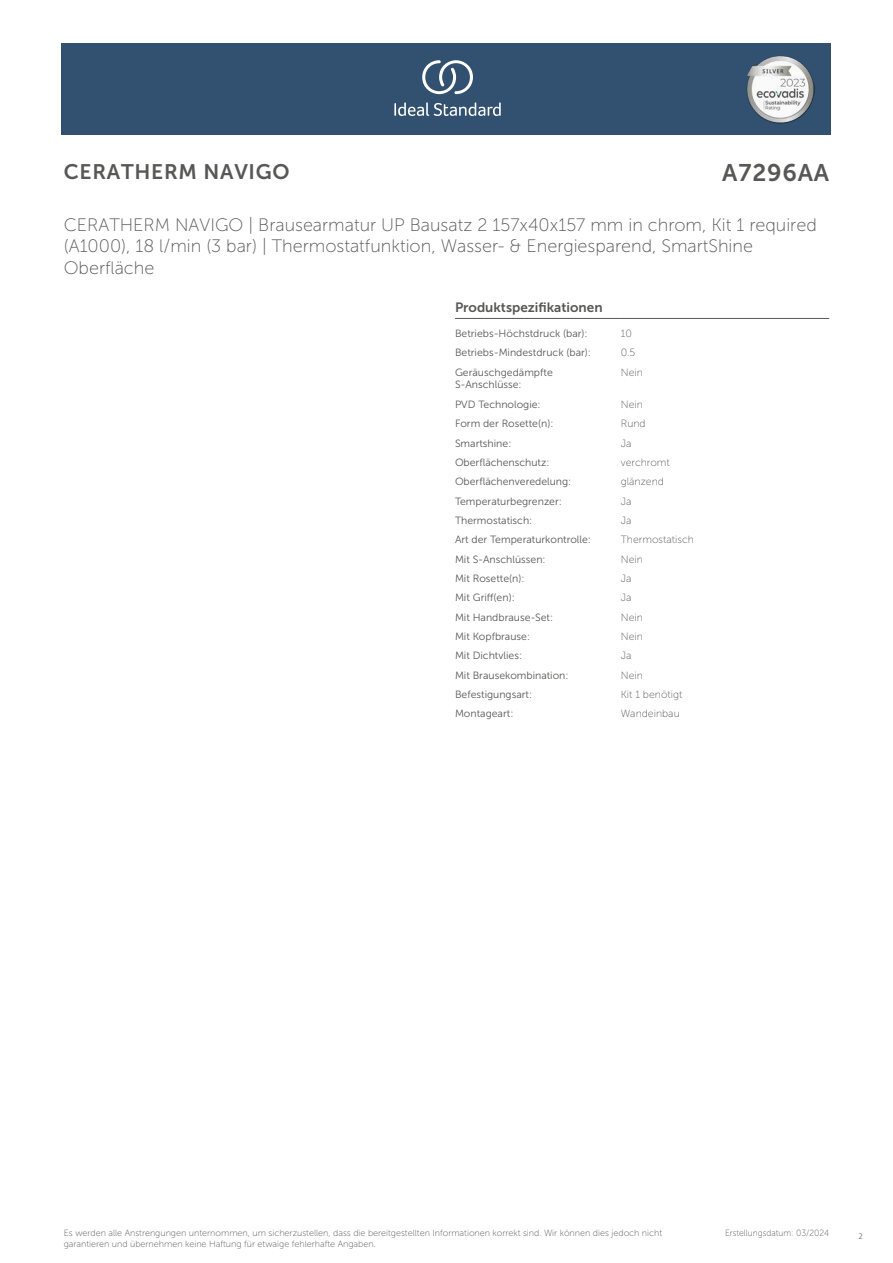
<style>
.page{position:relative;width:893px;height:1263px;background:#fff}
.page>*{position:absolute;margin:0;border:0;box-sizing:border-box;transform-origin:0 0}
.t1{font:24px "Museo Sans 700";letter-spacing:.035em;color:#575756}
.t2{font:21px "Museo Sans 700";letter-spacing:.035em;color:#575756}
.t3{font:18px/21.6px "Museo Sans 100";color:#575756}
.t4{font:13.5px "Museo Sans 700";color:#575756}
.t5{font:10.5px/12.6px "Museo Sans 300";color:#575756}
.t6{font:10.5px "Museo Sans 100";color:#575756}
.t7{font:9px/10.8px "Museo Sans 100";color:#575756}
.t8{font:9px "Museo Sans 100";color:#575756;scale:.95 1}
.t9{font:300 9px "Calibri";color:#575756;scale:.95 1}
</style>
<div class="page">
<div style="left:62px;top:43px;width:769px;height:91px;background:#325070"></div>
<hr style="left:455px;top:318px;width:166px;height:1px;background:#575756">
<hr style="left:621px;top:318px;width:208px;height:1px;background:#575756">
<svg style="left:394px;top:102px;width:107px;height:14px"></svg>
<svg style="left:422px;top:60px;width:51px;height:34px"></svg>
<img style="left:746px;top:56px;width:68px;height:67px">
<h2 class="t2" style="left:64px;top:160px;width:227px">CERATHERM NAVIGO</h2>
<h1 class="t1" style="left:722px;top:160px;width:108px">A7296AA</h1>
<h3 class="t3" style="left:64px;top:214px;width:754px">CERATHERM NAVIGO | Brausearmatur UP Bausatz 2 157x40x157 mm in chrom, Kit 1 required (A1000), 18 l/min (3 bar) | Thermostatfunktion, Wasser- &amp; Energiesparend, SmartShine<br>Oberfläche</h3>
<p class="t4" style="left:455px;top:300px;width:149px">Produktspezifikationen</p>
<p class="t5" style="left:455px;top:327px;width:134px">Betriebs-Höchstdruck (bar):</p>
<p class="t6" style="left:621px;top:328px;width:13px">10</p>
<p class="t5" style="left:455px;top:347px;width:137px">Betriebs-Mindestdruck (bar):</p>
<p class="t6" style="left:621px;top:347px;width:16px">0.5</p>
<p class="t5" style="left:455px;top:366px;width:99px">Geräuschgedämpfte<br>S-Anschlüsse:</p>
<p class="t6" style="left:621px;top:367px;width:24px">Nein</p>
<p class="t5" style="left:455px;top:398px;width:87px">PVD Technologie:</p>
<p class="t6" style="left:621px;top:399px;width:24px">Nein</p>
<p class="t5" style="left:455px;top:417px;width:100px">Form der Rosette(n):</p>
<p class="t6" style="left:621px;top:418px;width:26px">Rund</p>
<p class="t5" style="left:455px;top:437px;width:58px">Smartshine:</p>
<p class="t6" style="left:621px;top:437px;width:12px">Ja</p>
<p class="t5" style="left:455px;top:456px;width:96px">Oberflächenschutz:</p>
<p class="t6" style="left:621px;top:457px;width:50px">verchromt</p>
<p class="t5" style="left:455px;top:475px;width:118px">Oberflächenveredelung:</p>
<p class="t6" style="left:621px;top:476px;width:45px">glänzend</p>
<p class="t5" style="left:455px;top:495px;width:108px">Temperaturbegrenzer:</p>
<p class="t6" style="left:621px;top:495px;width:12px">Ja</p>
<p class="t5" style="left:455px;top:514px;width:79px">Thermostatisch:</p>
<p class="t6" style="left:621px;top:515px;width:12px">Ja</p>
<p class="t5" style="left:455px;top:533px;width:138px">Art der Temperaturkontrolle:</p>
<p class="t6" style="left:621px;top:534px;width:75px">Thermostatisch</p>
<p class="t5" style="left:455px;top:553px;width:92px">Mit S-Anschlüssen:</p>
<p class="t6" style="left:621px;top:553px;width:24px">Nein</p>
<p class="t5" style="left:455px;top:572px;width:71px">Mit Rosette(n):</p>
<p class="t6" style="left:621px;top:573px;width:12px">Ja</p>
<p class="t5" style="left:455px;top:591px;width:61px">Mit Griff(en):</p>
<p class="t6" style="left:621px;top:592px;width:12px">Ja</p>
<p class="t5" style="left:455px;top:611px;width:100px">Mit Handbrause-Set:</p>
<p class="t6" style="left:621px;top:611px;width:24px">Nein</p>
<p class="t5" style="left:455px;top:630px;width:77px">Mit Kopfbrause:</p>
<p class="t6" style="left:621px;top:631px;width:24px">Nein</p>
<p class="t5" style="left:455px;top:649px;width:69px">Mit Dichtvlies:</p>
<p class="t6" style="left:621px;top:650px;width:12px">Ja</p>
<p class="t5" style="left:455px;top:669px;width:115px">Mit Brausekombination:</p>
<p class="t6" style="left:621px;top:669px;width:24px">Nein</p>
<p class="t5" style="left:455px;top:688px;width:79px">Befestigungsart:</p>
<p class="t6" style="left:621px;top:689px;width:63px">Kit 1 benötigt</p>
<p class="t5" style="left:455px;top:708px;width:60px">Montageart:</p>
<p class="t6" style="left:621px;top:708px;width:60px">Wandeinbau</p>
<p class="t7" style="left:64px;top:1227px;width:600px">Es werden alle Anstrengungen unternommen, um sicherzustellen, dass die bereitgestellten Informationen korrekt sind. Wir können dies jedoch nicht garantieren und übernehmen keine Haftung für etwaige fehlerhafte Angaben.</p>
<p class="t8" style="left:725px;top:1228px;width:111px">Erstellungsdatum: 03/2024</p>
<p class="t9" style="left:858px;top:1230px;width:6px">2</p>
</div>
